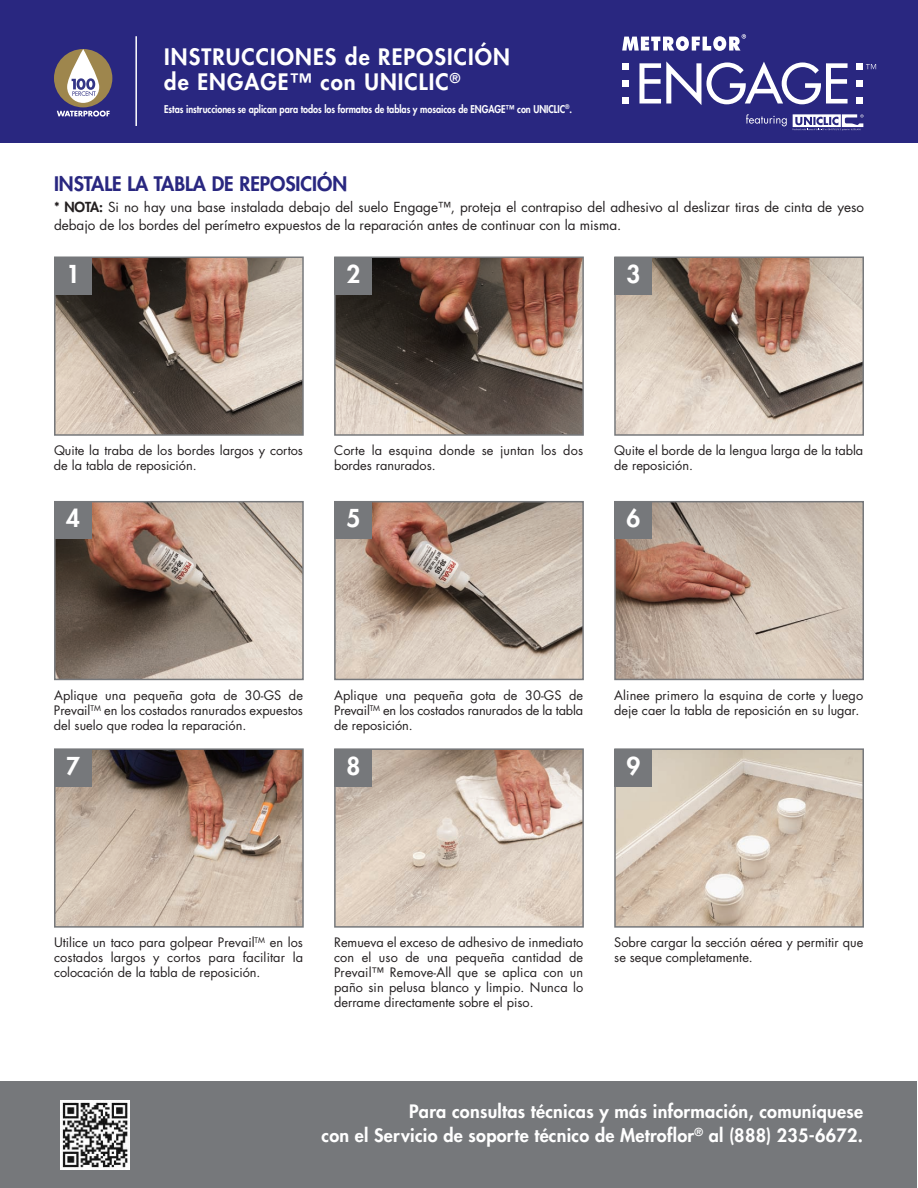
<style>
.page{position:relative;width:918px;height:1188px;background:#fff}
.page>*{position:absolute;margin:0;border:0;box-sizing:border-box;transform-origin:0 0}
.t1{font:800 24px "Futura";color:#fff}
.t2{font:800 22.05px/25.5px "Futura";letter-spacing:.05em;color:#fff}
.t3{font:800 19.5px "Futura";color:#292780}
.t4{font:800 18px/24px "Futura";letter-spacing:.015em;color:#fff;text-align:right}
.t5{font:13.5px/18px "Futura";color:#231f20}
.t6{font:12.75px/15px "Futura";color:#231f20}
.t7{font:800 10.5px "Futura";letter-spacing:-.005em;color:#fff;scale:.87 1}
.s1{font-weight:800}
</style>
<div class="page">
<div style="left:0;top:1081px;width:917px;height:107px;background:#76787b"></div>
<img style="left:61px;top:1101px;width:69px;height:69px">
<img style="left:57px;top:259px;width:244px;height:174px">
<div style="left:54px;top:256px;width:250px;height:180px;border:2px solid #76787b"></div>
<div style="left:54px;top:257px;width:37px;height:37px;background:#76787b"></div>
<img style="left:337px;top:259px;width:244px;height:174px">
<div style="left:334px;top:256px;width:250px;height:180px;border:2px solid #76787b"></div>
<div style="left:334px;top:257px;width:37px;height:37px;background:#76787b"></div>
<img style="left:617px;top:259px;width:244px;height:174px">
<div style="left:614px;top:256px;width:250px;height:180px;border:2px solid #76787b"></div>
<div style="left:614px;top:257px;width:38px;height:37px;background:#76787b"></div>
<img style="left:57px;top:504px;width:244px;height:173px">
<div style="left:54px;top:501px;width:250px;height:179px;border:2px solid #76787b"></div>
<div style="left:54px;top:501px;width:37px;height:38px;background:#76787b"></div>
<img style="left:337px;top:504px;width:244px;height:173px">
<div style="left:334px;top:501px;width:250px;height:179px;border:2px solid #76787b"></div>
<div style="left:334px;top:501px;width:37px;height:38px;background:#76787b"></div>
<img style="left:617px;top:504px;width:244px;height:173px">
<div style="left:614px;top:501px;width:250px;height:179px;border:2px solid #76787b"></div>
<div style="left:614px;top:501px;width:38px;height:38px;background:#76787b"></div>
<img style="left:57px;top:751px;width:244px;height:174px">
<div style="left:54px;top:748px;width:250px;height:180px;border:2px solid #76787b"></div>
<div style="left:54px;top:749px;width:37px;height:37px;background:#76787b"></div>
<img style="left:337px;top:751px;width:244px;height:174px">
<div style="left:334px;top:748px;width:250px;height:180px;border:2px solid #76787b"></div>
<div style="left:334px;top:749px;width:37px;height:37px;background:#76787b"></div>
<img style="left:617px;top:751px;width:244px;height:174px">
<div style="left:614px;top:748px;width:250px;height:180px;border:2px solid #76787b"></div>
<div style="left:614px;top:749px;width:38px;height:37px;background:#76787b"></div>
<div style="left:0;top:0;width:918px;height:143px;background:#292780"></div>
<svg style="left:622px;top:34px;width:124px;height:17px"></svg>
<svg style="left:639px;top:61px;width:209px;height:44px"></svg>
<div style="left:622px;top:63px;width:7px;height:7px;background:#fff"></div>
<div style="left:622px;top:80px;width:7px;height:7px;background:#fff"></div>
<div style="left:622px;top:97px;width:7px;height:7px;background:#fff"></div>
<div style="left:856px;top:63px;width:7px;height:7px;background:#fff"></div>
<div style="left:856px;top:80px;width:7px;height:7px;background:#fff"></div>
<div style="left:856px;top:97px;width:7px;height:7px;background:#fff"></div>
<svg style="left:866px;top:64px;width:10px;height:5px"></svg>
<svg style="left:746px;top:114px;width:41px;height:12px"></svg>
<svg style="left:793px;top:114px;width:71px;height:17px"></svg>
<div style="left:54px;top:49px;width:58px;height:58px;background:#9e864d;border-radius:50%"></div>
<svg style="left:67px;top:49px;width:32px;height:54px"></svg>
<svg style="left:57px;top:111px;width:53px;height:6px"></svg>
<svg style="left:72px;top:78px;width:24px;height:18px"></svg>
<hr style="left:135px;top:36px;width:2px;height:90px;background:#fff">
<h2 class="t2" style="left:164px;top:46px;width:347px">INSTRUCCIONES de REPOSICIÓN de ENGAGE™ con UNICLIC<sup>®</sup></h2>
<p class="t7" style="left:164px;top:104px;width:470px">Estas instrucciones se aplican para todos los formatos de tablas y mosaicos de ENGAGE™ con UNICLIC<sup>®</sup>.</p>
<h3 class="t3" style="left:54px;top:175px;width:295px">INSTALE LA TABLA DE REPOSICIÓN</h3>
<p class="t5" style="left:54px;top:199px;width:812px"><span class="s1">* NOTA:</span> Si no hay una base instalada debajo del suelo Engage™, proteja el contrapiso del adhesivo al deslizar tiras de cinta de yeso debajo de los bordes del perímetro expuestos de la reparación antes de continuar con la misma.</p>
<h1 class="t1" style="left:66px;top:263px;width:15px">1</h1>
<h1 class="t1" style="left:346px;top:263px;width:15px">2</h1>
<h1 class="t1" style="left:627px;top:263px;width:15px">3</h1>
<p class="t6" style="left:54px;top:444px;width:251px">Quite la traba de los bordes largos y cortos de la tabla de reposición.</p>
<h1 class="t1" style="left:66px;top:507px;width:15px">4</h1>
<p class="t6" style="left:334px;top:444px;width:251px">Corte la esquina donde se juntan los dos bordes ranurados.</p>
<h1 class="t1" style="left:346px;top:507px;width:15px">5</h1>
<p class="t6" style="left:614px;top:444px;width:251px">Quite el borde de la lengua larga de la tabla de reposición.</p>
<h1 class="t1" style="left:627px;top:507px;width:15px">6</h1>
<p class="t6" style="left:54px;top:689px;width:251px;text-align:justify">Aplique una pequeña gota de 30-GS de Prevail<sup>TM</sup> en los costados ranurados expuestos del suelo que rodea la reparación.</p>
<h1 class="t1" style="left:66px;top:755px;width:15px">7</h1>
<p class="t6" style="left:334px;top:689px;width:251px;text-align:justify">Aplique una pequeña gota de 30-GS de Prevail<sup>TM</sup> en los costados ranurados de la tabla de reposición.</p>
<h1 class="t1" style="left:346px;top:755px;width:15px">8</h1>
<p class="t6" style="left:614px;top:689px;width:251px">Alinee primero la esquina de corte y luego deje caer la tabla de reposición en su lugar.</p>
<h1 class="t1" style="left:627px;top:755px;width:15px">9</h1>
<p class="t6" style="left:54px;top:936px;width:251px;text-align:justify">Utilice un taco para golpear Prevail<sup>TM</sup> en los costados largos y cortos para facilitar la colocación de la tabla de reposición.</p>
<p class="t6" style="left:334px;top:936px;width:251px;text-align:justify">Remueva el exceso de adhesivo de inmediato con el uso de una pequeña cantidad de Prevail™ Remove-All que se aplica con un paño sin pelusa blanco y limpio. Nunca lo derrame directamente sobre el piso.</p>
<p class="t6" style="left:614px;top:936px;width:251px">Sobre cargar la sección aérea y permitir que se seque completamente.</p>
<h3 class="t4" style="left:322px;top:1101px;width:543px">Para consultas técnicas y más información, comuníquese<br>con el Servicio de soporte técnico de Metroflor<sup>®</sup> al (888) 235-6672.</h3>
</div>
